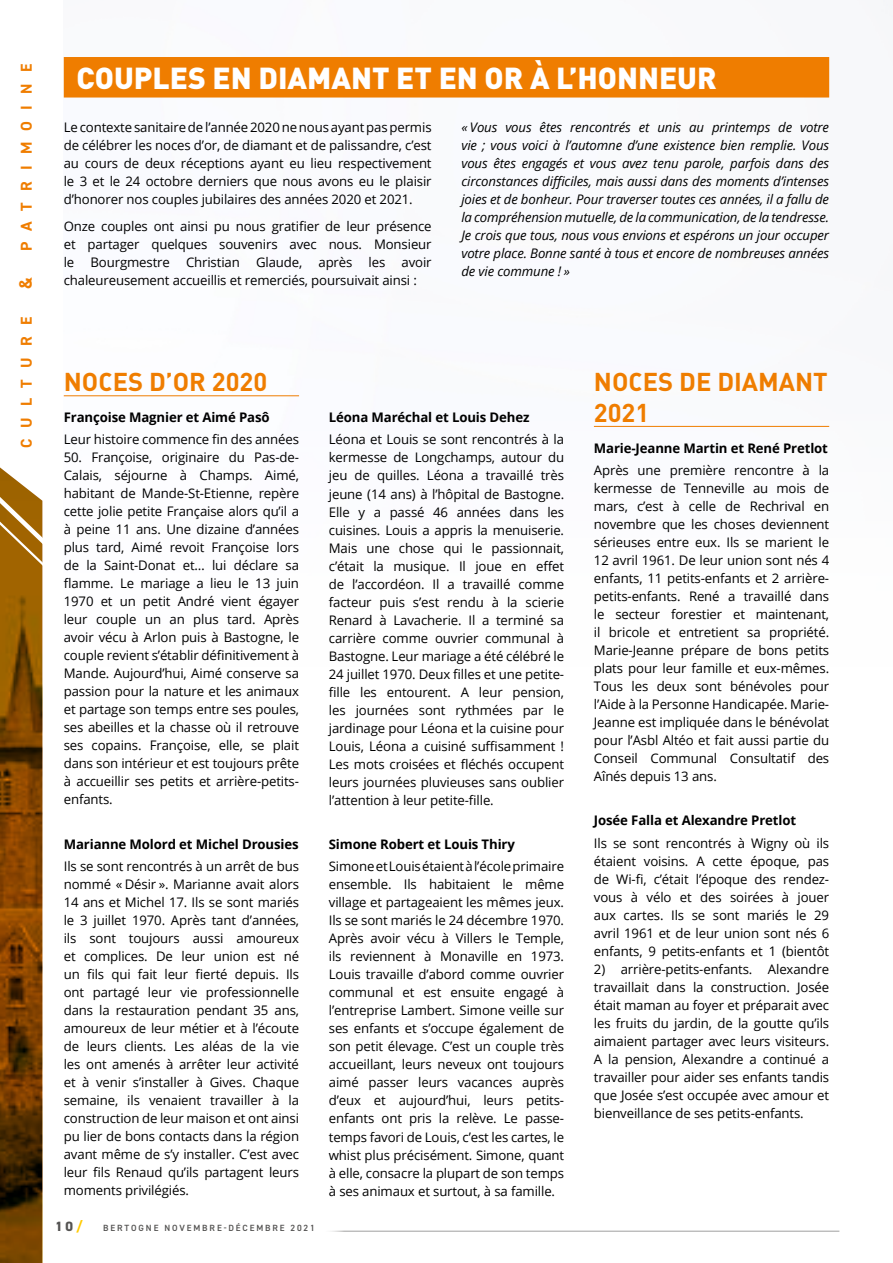
<style>
.page{position:relative;width:893px;height:1263px;background:#fff}
.page>*{position:absolute;margin:0;border:0;box-sizing:border-box;transform-origin:0 0}
.t1{font:900 30px "DIN";color:#fff}
.t2{font:700 25.5px/30.6px "DIN";color:#ef7d00}
.t3{font:700 18px "DIN2014";color:#ef7d00}
.t4{font:700 15.75px "DIN2014";letter-spacing:.715em;color:#ef7d00}
.t5{font:800 13.5px "DIN2014";color:#545352}
.t6{font:13.2px/18px "Open Sans";letter-spacing:-.01em;color:#000;text-align:justify}
.t7{font:italic 13.2px/18px "Open Sans";letter-spacing:-.01em;color:#000;text-align:justify}
.t8{font:700 13.2px "Open Sans";letter-spacing:-.01em;color:#000}
.t9{font:600 9px "DIN2014";letter-spacing:.21em;color:#545352}
.s1{color:#ffca00}
</style>
<div class="page">
<svg style="left:0;top:467px;width:43px;height:796px;background:#7f4c0b"></svg>
<hr style="left:64px;top:395px;width:235px;height:1px;background:#ef7d00">
<hr style="left:594px;top:426px;width:235px;height:1px;background:#ef7d00">
<hr style="left:323px;top:1231px;width:516px;height:1px;background:#545352">
<div style="left:64px;top:57px;width:765px;height:41px;background:#ef7d00"></div>
<p class="t4" style="left:16px;top:251px;width:189px;rotate:-90deg">patrimoine</p>
<h3 class="t3" style="left:14px;top:289px;width:13px;rotate:-90deg">&amp;</h3>
<p class="t4" style="left:16px;top:448px;width:133px;rotate:-90deg">culture</p>
<h1 class="t1" style="left:77px;top:58px;width:642px">COUPLES EN DIAMANT ET EN OR À L’HONNEUR</h1>
<p class="t6" style="left:64px;top:118px;width:369px">Le contexte sanitaire de l’année 2020 ne nous ayant pas permis de célébrer les noces d’or, de diamant et de palissandre, c’est au cours de deux réceptions ayant eu lieu respectivement le 3 et le 24 octobre derniers que nous avons eu le plaisir d’honorer nos couples jubilaires des années 2020 et 2021.</p>
<p class="t6" style="left:64px;top:217px;width:369px">Onze couples ont ainsi pu nous gratifier de leur présence et partager quelques souvenirs avec nous. Monsieur le Bourgmestre Christian Glaude, après les avoir chaleureusement accueillis et remerciés, poursuivait ainsi :</p>
<p class="t7" style="left:461px;top:118px;width:369px">« Vous vous êtes rencontrés et unis au printemps de votre vie ; vous voici à l’automne d’une existence bien remplie. Vous vous êtes engagés et vous avez tenu parole, parfois dans des circonstances difficiles, mais aussi dans des moments d’intenses joies et de bonheur. Pour traverser toutes ces années, il a fallu de la compréhension mutuelle, de la communication, de la tendresse.<br>Je crois que tous, nous vous envions et espérons un jour occuper votre place. Bonne santé à tous et encore de nombreuses années de vie commune ! »</p>
<h2 class="t2" style="left:64px;top:366px;width:205px">NOCES D’OR 2020</h2>
<p class="t8" style="left:64px;top:408px;width:207px">Françoise Magnier et Aimé Pasô</p>
<p class="t6" style="left:64px;top:430px;width:237px">Leur histoire commence fin des années</p>
<p class="t6" style="left:64px;top:448px;width:237px">50. Françoise, originaire du Pas-de-Calais, séjourne à Champs. Aimé, habitant de Mande-St-Etienne, repère cette jolie petite Française alors qu’il a à peine 11 ans. Une dizaine d’années plus tard, Aimé revoit Françoise lors de la Saint-Donat et… lui déclare sa flamme. Le mariage a lieu le 13 juin 1970 et un petit André vient égayer leur couple un an plus tard. Après avoir vécu à Arlon puis à Bastogne, le couple revient s’établir définitivement à Mande. Aujourd’hui, Aimé conserve sa passion pour la nature et les animaux et partage son temps entre ses poules, ses abeilles et la chasse où il retrouve ses copains. Françoise, elle, se plait dans son intérieur et est toujours prête à accueillir ses petits et arrière-petits&shy;enfants.</p>
<p class="t8" style="left:64px;top:835px;width:236px">Marianne Molord et Michel Drousies</p>
<p class="t6" style="left:64px;top:857px;width:237px">Ils se sont rencontrés à un arrêt de bus nommé « Désir ». Marianne avait alors 14 ans et Michel 17. Ils se sont mariés le 3 juillet 1970. Après tant d’années, ils sont toujours aussi amoureux et complices. De leur union est né un fils qui fait leur fierté depuis. Ils ont partagé leur vie professionnelle dans la restauration pendant 35 ans, amoureux de leur métier et à l’écoute de leurs clients. Les aléas de la vie les ont amenés à arrêter leur activité et à venir s’installer à Gives. Chaque semaine, ils venaient travailler à la construction de leur maison et ont ainsi pu lier de bons contacts dans la région avant même de s’y installer. C’est avec leur fils Renaud qu’ils partagent leurs moments privilégiés.</p>
<p class="t5" style="left:55px;top:1217px;width:29px">10<span class="s1">/</span></p>
<p class="t9" style="left:103px;top:1222px;width:213px">BERTOGNE NOVEMBRE-DÉCEMBRE 2021</p>
<p class="t8" style="left:329px;top:408px;width:202px">Léona Maréchal et Louis Dehez</p>
<p class="t6" style="left:329px;top:430px;width:237px">Léona et Louis se sont rencontrés à la kermesse de Longchamps, autour du jeu de quilles. Léona a travaillé très jeune (14 ans) à l’hôpital de Bastogne.<br>Elle y a passé 46 années dans les cuisines. Louis a appris la menuiserie.<br>Mais une chose qui le passionnait, c’était la musique. Il joue en effet de l’accordéon. Il a travaillé comme facteur puis s’est rendu à la scierie Renard à Lavacherie. Il a terminé sa carrière comme ouvrier communal à Bastogne. Leur mariage a été célébré le 24 juillet 1970. Deux filles et une petite&shy;fille les entourent. A leur pension, les journées sont rythmées par le jardinage pour Léona et la cuisine pour Louis, Léona a cuisiné suffisamment !<br>Les mots croisées et fléchés occupent leurs journées pluvieuses sans oublier l’attention à leur petite-fille.</p>
<p class="t8" style="left:329px;top:835px;width:188px">Simone Robert et Louis Thiry</p>
<p class="t6" style="left:329px;top:857px;width:237px">Simone et Louis étaient à l’école primaire ensemble. Ils habitaient le même village et partageaient les mêmes jeux.<br>Ils se sont mariés le 24 décembre 1970.<br>Après avoir vécu à Villers le Temple, ils reviennent à Monaville en 1973.<br>Louis travaille d’abord comme ouvrier communal et est ensuite engagé à l’entreprise Lambert. Simone veille sur ses enfants et s’occupe également de son petit élevage. C’est un couple très accueillant, leurs neveux ont toujours aimé passer leurs vacances auprès d’eux et aujourd’hui, leurs petits&shy;enfants ont pris la relève. Le passe&shy;temps favori de Louis, c’est les cartes, le whist plus précisément. Simone, quant à elle, consacre la plupart de son temps à ses animaux et surtout, à sa famille.</p>
<h2 class="t2" style="left:594px;top:366px;width:235px">NOCES DE DIAMANT<br>2021</h2>
<p class="t8" style="left:594px;top:438px;width:236px">Marie-Jeanne Martin et René Pretlot</p>
<p class="t6" style="left:594px;top:461px;width:237px">Après une première rencontre à la kermesse de Tenneville au mois de mars, c’est à celle de Rechrival en novembre que les choses deviennent sérieuses entre eux. Ils se marient le 12 avril 1961. De leur union sont nés 4 enfants, 11 petits-enfants et 2 arrière&shy;petits-enfants. René a travaillé dans le secteur forestier et maintenant, il bricole et entretient sa propriété.<br>Marie-Jeanne prépare de bons petits plats pour leur famille et eux-mêmes.<br>Tous les deux sont bénévoles pour l’Aide à la Personne Handicapée. Marie-Jeanne est impliquée dans le bénévolat pour l’Asbl Altéo et fait aussi partie du Conseil Communal Consultatif des Aînés depuis 13 ans.</p>
<p class="t8" style="left:594px;top:811px;width:204px">Josée Falla et Alexandre Pretlot</p>
<p class="t6" style="left:594px;top:833px;width:237px">Ils se sont rencontrés à Wigny où ils étaient voisins. A cette époque, pas de Wi-fi, c’était l’époque des rendez&shy;vous à vélo et des soirées à jouer aux cartes. Ils se sont mariés le 29 avril 1961 et de leur union sont nés 6 enfants, 9 petits-enfants et 1 (bientôt</p>
<p class="t6" style="left:594px;top:959px;width:237px">2) arrière-petits-enfants. Alexandre travaillait dans la construction. Josée était maman au foyer et préparait avec les fruits du jardin, de la goutte qu’ils aimaient partager avec leurs visiteurs.<br>A la pension, Alexandre a continué a travailler pour aider ses enfants tandis que Josée s’est occupée avec amour et bienveillance de ses petits-enfants.</p>
</div>
